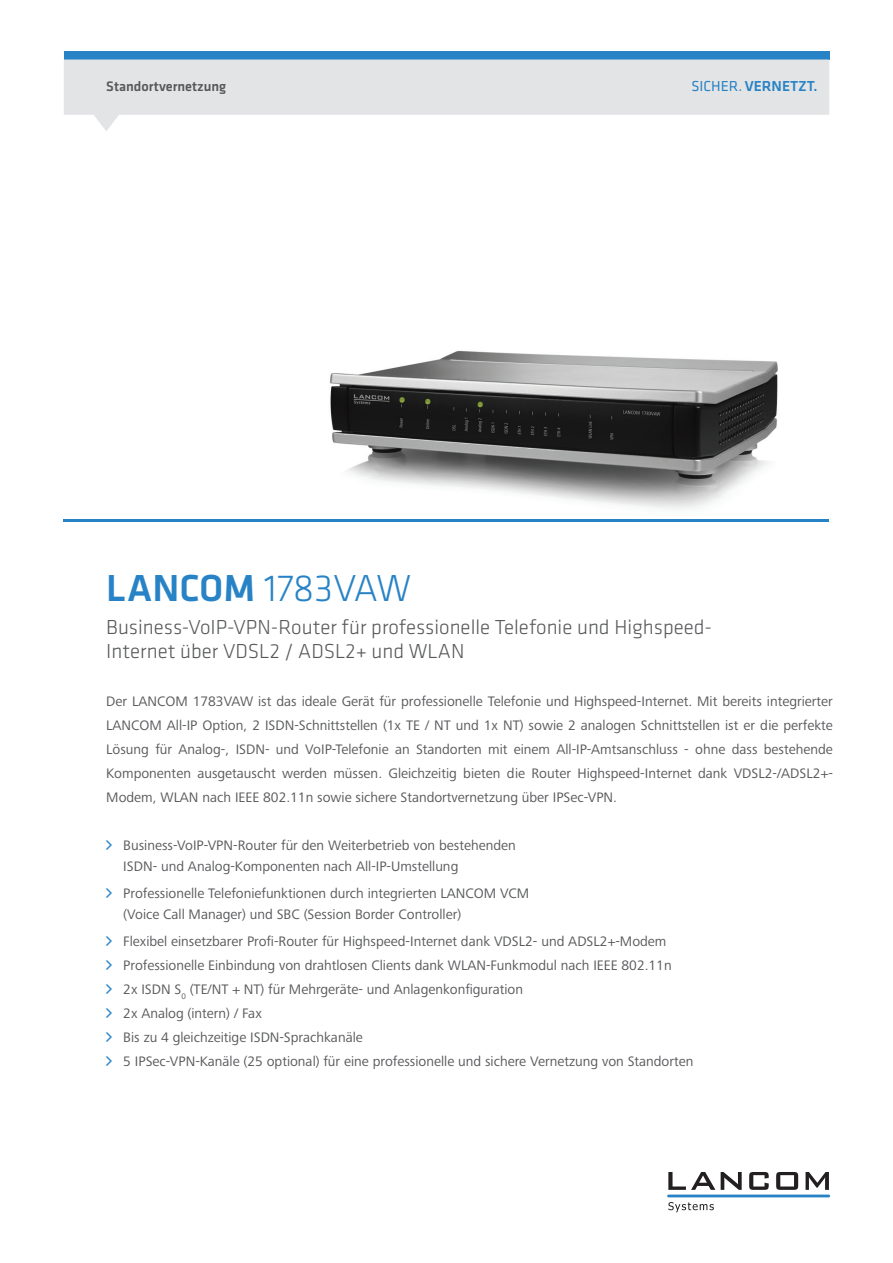
<style>
.page{position:relative;width:893px;height:1263px;background:#fff}
.page>*{position:absolute;margin:0;border:0;box-sizing:border-box;transform-origin:0 0}
.t1{font:300 39px "Klavika Basic";letter-spacing:-.015em;color:#2783c5}
.t2{font:300 21px/24px "Klavika Basic";color:#57585a}
.t3{font:500 15px "Klavika Basic";color:#2783c5}
.t4{font:14.25px/24px "Frutiger Next Pro";color:#57585a}
.t5{font:500 14.25px "Klavika Basic";color:#57585a}
.s1{font-weight:400}
.s2{font-weight:500}
</style>
<div class="page">
<svg style="left:668px;top:1172px;width:47px;height:18px"></svg>
<svg style="left:721px;top:1172px;width:21px;height:18px"></svg>
<svg style="left:749px;top:1172px;width:20px;height:18px"></svg>
<svg style="left:776px;top:1172px;width:22px;height:18px"></svg>
<svg style="left:806px;top:1172px;width:23px;height:18px"></svg>
<svg style="left:668px;top:1202px;width:46px;height:10px"></svg>
<hr style="left:667px;top:1194px;width:163px;height:3px;background:#2783c5">
<div style="left:64px;top:51px;width:765px;height:9px;background:#2783c5"></div>
<svg style="left:64px;top:60px;width:765px;height:71px;fill:#e3e4e6"></svg>
<hr style="left:64px;top:519px;width:765px;height:3px;background:#2783c5">
<img style="left:330px;top:350px;width:448px;height:160px">
<p class="t5" style="left:106px;top:77px;width:121px">Standortvernetzung</p>
<p class="t3" style="left:691px;top:76px;width:128px"><span class="s1">SICHER.</span> VERNETZT.</p>
<h1 class="t1" style="left:106px;top:564px;width:306px"><span class="s2">LANCOM</span> 1783VAW</h1>
<h2 class="t2" style="left:106px;top:615px;width:607px">Business-VoIP-VPN-Router für professionelle Telefonie und Highspeed-<br>Internet über VDSL2 / ADSL2+ und WLAN</h2>
<p class="t4" style="left:106px;top:690px;width:728px;text-align:justify">Der LANCOM 1783VAW ist das ideale Gerät für professionelle Telefonie und Highspeed-Internet. Mit bereits integrierter LANCOM All-IP Option, 2 ISDN-Schnittstellen (1x TE / NT und 1x NT) sowie 2 analogen Schnittstellen ist er die perfekte Lösung für Analog-, ISDN- und VoIP-Telefonie an Standorten mit einem All-IP-Amtsanschluss - ohne dass bestehende Komponenten ausgetauscht werden müssen. Gleichzeitig bieten die Router Highspeed-Internet dank VDSL2-/ADSL2+- Modem, WLAN nach IEEE 802.11n sowie sichere Standortvernetzung über IPSec-VPN.</p>
<p class="t4" style="left:123px;top:835px;width:394px;line-height:21px">Business-VoIP-VPN-Router für den Weiterbetrieb von bestehenden<br>ISDN- und Analog-Komponenten nach All-IP-Umstellung</p>
<p class="t4" style="left:123px;top:883px;width:407px;line-height:21px">Professionelle Telefoniefunktionen durch integrierten LANCOM VCM (Voice Call Manager) und SBC (Session Border Controller)</p>
<p class="t4" style="left:123px;top:930px;width:572px">Flexibel einsetzbarer Profi-Router für Highspeed-Internet dank VDSL2- und ADSL2+-Modem Professionelle Einbindung von drahtlosen Clients dank WLAN-Funkmodul nach IEEE 802.11n<br>2x ISDN S<sub>0</sub> (TE/NT + NT) für Mehrgeräte- und Anlagenkonfiguration<br>2x Analog (intern) / Fax<br>Bis zu 4 gleichzeitige ISDN-Sprachkanäle<br>5 IPSec-VPN-Kanäle (25 optional) für eine professionelle und sichere Vernetzung von Standorten</p>
</div>
